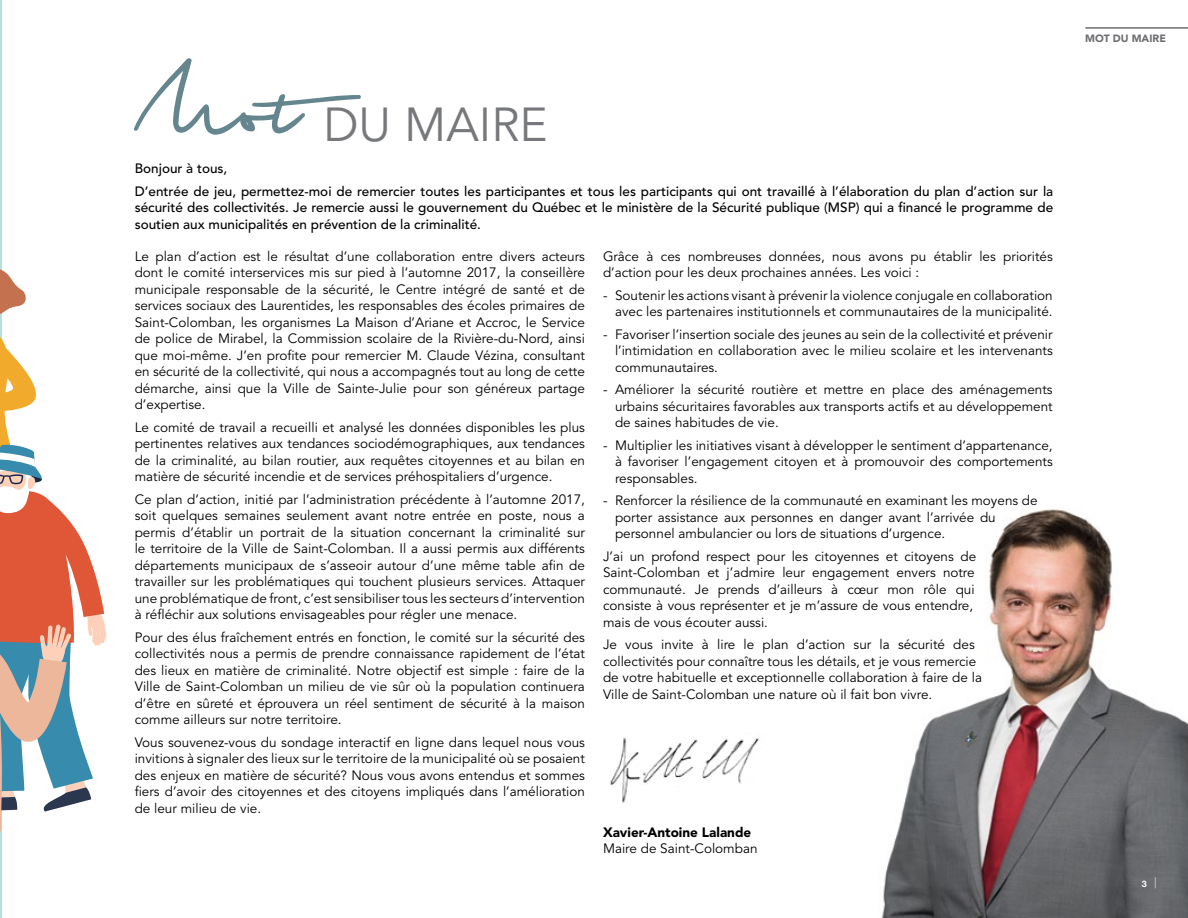
<style>
.page{position:relative;width:1188px;height:918px;background:#fff}
.page>*{position:absolute;margin:0;border:0;box-sizing:border-box;transform-origin:0 0}
.t1{font:47.4px "Avenir";color:#77787b}
.t2{font:13.5px/16.5px "Avenir";color:#000;text-align:justify}
.t3{font:500 13.5px/22.5px "Avenir";color:#000}
.t4{font:900 13.5px "Avenir";color:#000}
.t5{font:900 10.5px "Avenir";color:#6d6e71}
.t6{font:700 9px "Helvetica Neue LT Std";color:#fff}
</style>
<div class="page">
<hr style="left:1085px;top:27px;width:103px;height:2px;background:#6d6e71">
<img style="left:881px;top:509px;width:307px;height:409px">
<img style="left:610px;top:737px;width:149px;height:66px">
<svg style="left:135px;top:58px;width:226px;height:77px"></svg>
<hr style="left:0;top:0;width:2px;height:918px;background:#b4e1e0">
<svg style="left:0;top:269px;width:106px;height:563px"></svg>
<h1 class="t1" style="left:135px;top:97px;width:298px"><sup>Mot</sup>du mair</h1>
<h1 class="t1" style="left:519px;top:97px;width:30px">e</h1>
<p class="t3" style="left:135px;top:158px;width:920px">Bonjour à tous,<br>D’entrée de jeu, permettez-moi de remercier toutes les participantes et tous les participants qui ont travaillé à l’élaboration du plan d’action sur la</p>
<p class="t3" style="left:135px;top:200px;width:920px;line-height:16.5px">sécurité des collectivités. Je remercie aussi le gouvernement du Québec et le ministère de la Sécurité publique (MSP) qui a financé le programme de soutien aux municipalités en prévention de la criminalité.</p>
<p class="t2" style="left:135px;top:248px;width:452px">Le plan d’action est le résultat d’une collaboration entre divers acteurs dont le comité interservices mis sur pied à l’automne 2017, la conseillère municipale responsable de la sécurité, le Centre intégré de santé et de services sociaux des Laurentides, les responsables des écoles primaires de Saint-Colomban, les organismes La Maison d’Ariane et Accroc, le Service de police de Mirabel, la Commission scolaire de la Rivière-du-Nord, ainsi que moi-même. J’en profite pour remercier M. Claude Vézina, consultant en sécurité de la collectivité, qui nous a accompagnés tout au long de cette démarche, ainsi que la Ville de Sainte-Julie pour son généreux partage d’expertise.</p>
<p class="t2" style="left:135px;top:419px;width:452px">Le comité de travail a recueilli et analysé les données disponibles les plus pertinentes relatives aux tendances sociodémographiques, aux tendances de la criminalité, au bilan routier, aux requêtes citoyennes et au bilan en matière de sécurité incendie et de services préhospitaliers d’urgence.</p>
<p class="t2" style="left:135px;top:491px;width:452px">Ce plan d’action, initié par l’administration précédente à l’automne 2017, soit quelques semaines seulement avant notre entrée en poste, nous a permis d’établir un portrait de la situation concernant la criminalité sur le territoire de la Ville de Saint-Colomban. Il a aussi permis aux différents départements municipaux de s’asseoir autour d’une même table afin de travailler sur les problématiques qui touchent plusieurs services. Attaquer une problématique de front, c’est sensibiliser tous les secteurs d’intervention à réfléchir aux solutions envisageables pour régler une menace.</p>
<p class="t2" style="left:135px;top:629px;width:452px">Pour des élus fraîchement entrés en fonction, le comité sur la sécurité des collectivités nous a permis de prendre connaissance rapidement de l’état des lieux en matière de criminalité. Notre objectif est simple : faire de la Ville de Saint-Colomban un milieu de vie sûr où la population continuera d’être en sûreté et éprouvera un réel sentiment de sécurité à la maison comme ailleurs sur notre territoire.</p>
<p class="t2" style="left:135px;top:734px;width:452px">Vous souvenez-vous du sondage interactif en ligne dans lequel nous vous invitions à signaler des lieux sur le territoire de la municipalité où se posaient des enjeux en matière de sécurité? Nous vous avons entendus et sommes fiers d’avoir des citoyennes et des citoyens impliqués dans l’amélioration de leur milieu de vie.</p>
<p class="t2" style="left:603px;top:248px;width:451px">Grâce à ces nombreuses données, nous avons pu établir les priorités d’action pour les deux prochaines années. Les voici :</p>
<p class="t2" style="left:603px;top:287px;width:451px;text-align:right">- Soutenir les actions visant à prévenir la violence conjugale en collaboration avec les partenaires institutionnels et communautaires de la municipalité.</p>
<p class="t2" style="left:615px;top:326px;width:439px;text-indent:-12px">- Favoriser l’insertion sociale des jeunes au sein de la collectivité et prévenir l’intimidation en collaboration avec le milieu scolaire et les intervenants communautaires.</p>
<p class="t2" style="left:615px;top:382px;width:439px;text-indent:-12px">- Améliorer la sécurité routière et mettre en place des aménagements urbains sécuritaires favorables aux transports actifs et au développement de saines habitudes de vie.</p>
<p class="t2" style="left:615px;top:437px;width:439px;text-indent:-12px">- Multiplier les initiatives visant à développer le sentiment d’appartenance, à favoriser l’engagement citoyen et à promouvoir des comportements responsables.</p>
<p class="t2" style="left:615px;top:493px;width:424px;text-align:left;text-indent:-12px">- Renforcer la résilience de la communauté en examinant les moyens de porter assistance aux personnes en danger avant l’arrivée du personnel ambulancier ou lors de situations d’urgence.</p>
<p class="t2" style="left:603px;top:548px;width:375px;text-align:left">J’ai un profond respect pour les citoyennes et citoyens de Saint-Colomban et j’admire leur engagement envers notre communauté. Je prends d’ailleurs à cœur mon rôle qui consiste à vous représenter et je m’assure de vous entendre, mais de vous écouter aussi.</p>
<p class="t2" style="left:603px;top:637px;width:381px;text-align:left">Je vous invite à lire le plan d’action sur la sécurité des collectivités pour connaître tous les détails, et je vous remercie de votre habituelle et exceptionnelle collaboration à faire de la Ville de Saint-Colomban une nature où il fait bon vivre.</p>
<p class="t4" style="left:603px;top:824px;width:150px">Xavier-Antoine Lalande</p>
<p class="t2" style="left:603px;top:841px;width:156px">Maire de Saint-Colomban</p>
<p class="t5" style="left:1085px;top:32px;width:82px">MOT DU MAIRE</p>
<p class="t6" style="left:1142px;top:879px;width:16px">3 <sup>|</sup></p>
</div>
